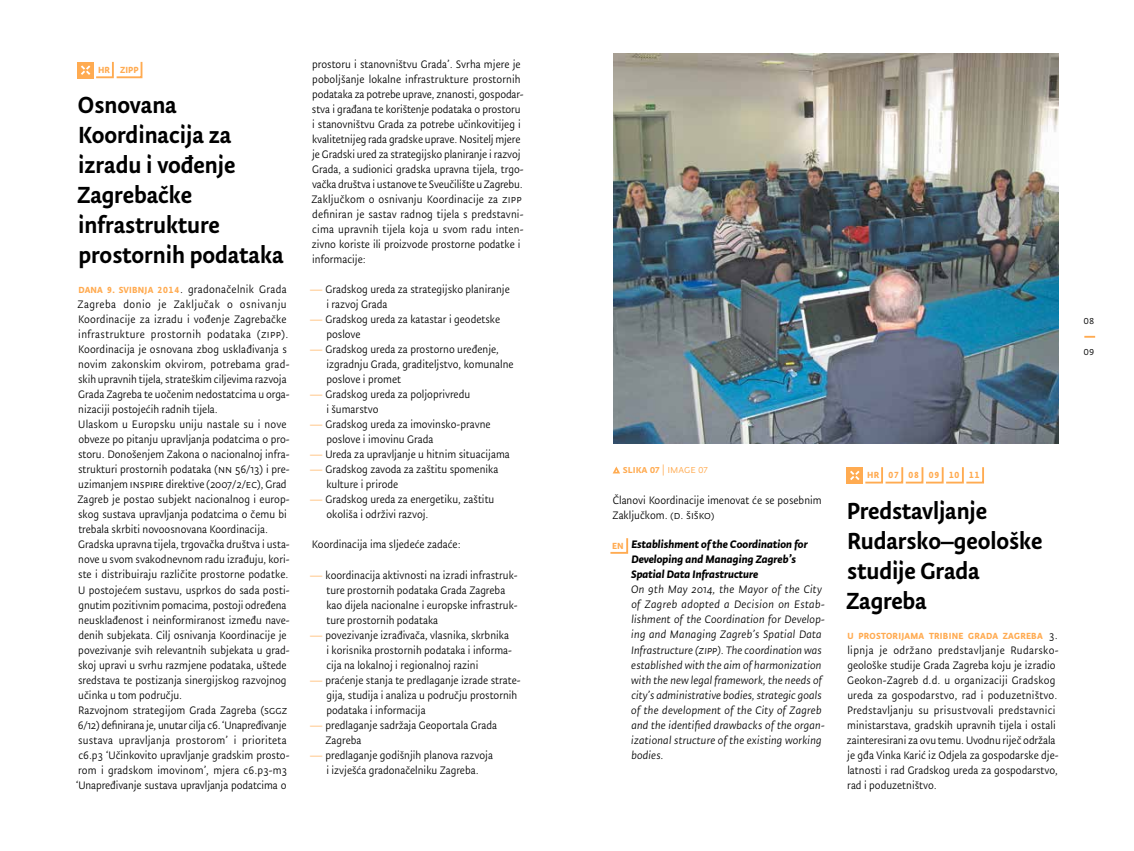
<style>
.page{position:relative;width:1134px;height:851px;background:#fff}
.page>*{position:absolute;margin:0;border:0;box-sizing:border-box;transform-origin:0 0}
.t1{font:500 26.25px/30px "Tempera Pro";letter-spacing:-.005em;color:#000}
.t2{font:12.25px/15px "Tempera Pro Normal";color:#000}
.t3{font:italic 12.25px/15px "Tempera Pro Normal";letter-spacing:.01em;color:#000}
.t4{font:italic 700 12.25px/15px "Tempera Pro";color:#000}
.t5{font:12.25px "Tempera Pro Normal";color:#ffab51}
.t6{font:700 10px "Tempera Pro";letter-spacing:.03em;color:#ffab51}
.t7{font:700 10px "Tempera Pro";letter-spacing:.01em;color:#ffab51}
.s1{color:#ffab51}
.s2{font-family:"Tempera Pro";font-weight:700;font-size:10px;color:#ffab51}
.s3{font-family:"Tempera Pro";font-weight:500}
.s4{font-family:"Tempera Pro Normal";font-weight:400;font-size:12.25px;color:#000}
</style>
<div class="page">
<div style="left:78px;top:62px;width:16px;height:16px;background:#ffab51"></div>
<svg style="left:79px;top:61px;width:64px;height:18px"></svg>
<svg style="left:610px;top:538px;width:19px;height:16px"></svg>
<div style="left:847px;top:467px;width:16px;height:16px;background:#ffab51"></div>
<svg style="left:848px;top:467px;width:136px;height:17px"></svg>
<svg style="left:612px;top:466px;width:8px;height:8px"></svg>
<img style="left:613px;top:53px;width:445px;height:390px">
<p class="t6" style="left:98px;top:64px;width:42px">HR ZIPP</p>
<p class="t2" style="left:311px;top:57px;width:214px">prostoru i stanovništvu Grada’. Svrha mjere je poboljšanje lokalne infrastrukture prostornih podataka za potrebe uprave, znanosti, gospodar&shy;stva i građana te korištenje podataka o prostoru i stanovništvu Grada za potrebe učinkovitijeg i kvalitetnijeg rada gradske uprave. Nositelj mjere je Gradski ured za strategijsko planiranje i razvoj Grada, a sudionici gradska upravna tijela, trgo&shy;vačka društva i ustanove te Sveučilište u Zagrebu.<br>Zaključkom o osnivanju Koordinacije za ZIPP definiran je sastav radnog tijela s predstavni&shy;cima upravnih tijela koja u svom radu inten&shy;zivno koriste ili proizvode prostorne podatke i informacije:</p>
<p class="t2" style="left:326px;top:282px;width:185px;text-indent:-16px"><span class="s1">—</span> Gradskog ureda za strategijsko planiranje i razvoj Grada</p>
<p class="t2" style="left:326px;top:312px;width:175px;text-indent:-16px"><span class="s1">—</span> Gradskog ureda za katastar i geodetske poslove</p>
<p class="t2" style="left:326px;top:342px;width:189px;text-indent:-16px"><span class="s1">—</span> Gradskog ureda za prostorno uređenje, izgradnju Grada, graditeljstvo, komunalne poslove i promet</p>
<p class="t2" style="left:326px;top:387px;width:145px;text-indent:-16px"><span class="s1">—</span> Gradskog ureda za poljoprivredu i šumarstvo</p>
<p class="t2" style="left:326px;top:417px;width:166px;text-indent:-16px"><span class="s1">—</span> Gradskog ureda za imovinsko-pravne poslove i imovinu Grada</p>
<p class="t2" style="left:310px;top:447px;width:201px"><span class="s1">—</span> Ureda za upravljanje u hitnim situacijama</p>
<p class="t2" style="left:326px;top:462px;width:174px;text-indent:-16px"><span class="s1">—</span> Gradskog zavoda za zaštitu spomenika kulture i prirode</p>
<p class="t2" style="left:326px;top:492px;width:169px;text-indent:-16px"><span class="s1">—</span> Gradskog ureda za energetiku, zaštitu okoliša i održivi razvoj.</p>
<p class="t2" style="left:312px;top:537px;width:150px">Koordinacija ima sljedeće zadaće:</p>
<p class="t2" style="left:326px;top:567px;width:193px;text-indent:-16px"><span class="s1">—</span> koordinacija aktivnosti na izradi infrastruk&shy;ture prostornih podataka Grada Zagreba kao dijela nacionalne i europske infrastruk&shy;ture prostornih podataka</p>
<p class="t2" style="left:326px;top:627px;width:187px;text-indent:-16px"><span class="s1">—</span> povezivanje izrađivača, vlasnika, skrbnika i korisnika prostornih podataka i informa&shy;cija na lokalnoj i regionalnoj razini</p>
<p class="t2" style="left:326px;top:672px;width:196px;text-indent:-16px"><span class="s1">—</span> praćenje stanja te predlaganje izrade strate&shy;gija, studija i analiza u području prostornih podataka i informacija</p>
<p class="t2" style="left:326px;top:717px;width:173px;text-indent:-15px"><span class="s1">—</span> predlaganje sadržaja Geoportala Grada<br>Zagreba</p>
<p class="t2" style="left:310px;top:747px;width:184px;text-align:center"><span class="s1">—</span> predlaganje godišnjih planova razvoja i izvješća gradonačelniku Zagreba.</p>
<h1 class="t1" style="left:77px;top:90px;width:208px">Osnovana<br>Koordinacija za izradu i vođenje<br>Zagrebačke infrastrukture prostornih podataka</h1>
<p class="t2" style="left:76px;top:282px;width:215px"><span class="s2">DANA 9. SVIBNJA 2014</span>. gradonačelnik Grada Zagreba donio je Zaključak o osnivanju Koordinacije za izradu i vođenje Zagrebačke infrastrukture prostornih podataka (ZIPP).<br>Koordinacija je osnovana zbog usklađivanja s novim zakonskim okvirom, potrebama grad&shy;skih upravnih tijela, strateškim ciljevima razvoja Grada Zagreba te uočenim nedostatcima u orga&shy;nizaciji postojećih radnih tijela.<br>Ulaskom u Europsku uniju nastale su i nove obveze po pitanju upravljanja podatcima o pro&shy;storu. Donošenjem Zakona o nacionalnoj infra&shy;strukturi prostornih podataka (NN 56/13) i pre&shy;uzimanjem INSPIRE direktive (2007/2/EC), Grad Zagreb je postao subjekt nacionalnog i europ&shy;skog sustava upravljanja podatcima o čemu bi trebala skrbiti novoosnovana Koordinacija.<br>Gradska upravna tijela, trgovačka društva i usta&shy;nove u svom svakodnevnom radu izrađuju, kori&shy;ste i distribuiraju različite prostorne podatke.<br>U postojećem sustavu, usprkos do sada posti&shy;gnutim pozitivnim pomacima, postoji određena neusklađenost i neinformiranost između nave&shy;denih subjekata. Cilj osnivanja Koordinacije je povezivanje svih relevantnih subjekata u grad&shy;skoj upravi u svrhu razmjene podataka, uštede sredstava te postizanja sinergijskog razvojnog učinka u tom području.<br>Razvojnom strategijom Grada Zagreba (SGGZ 6/12) definirana je, unutar cilja c6. ‘Unapređivanje sustava upravljanja prostorom’ i prioriteta c6.p3 ‘Učinkovito upravljanje gradskim prosto&shy;rom i gradskom imovinom’, mjera c6.p3-m3 ‘Unapređivanje sustava upravljanja podatcima o</p>
<p class="t2" style="left:1083px;top:313px;width:12px">08</p>
<p class="t2" style="left:1083px;top:343px;width:12px">09</p>
<p class="t5" style="left:623px;top:463px;width:87px"><span class="s3">slika 07</span> | image 07</p>
<p class="t2" style="left:613px;top:492px;width:211px">Članovi Koordinacije imenovat će se posebnim<br>Zaključkom. (D. Šiško)</p>
<p class="t6" style="left:612px;top:539px;width:13px">EN</p>
<p class="t4" style="left:631px;top:537px;width:178px">Establishment of the Coordination for<br>Developing and Managing Zagreb’s<br>Spatial Data Infrastructure</p>
<p class="t3" style="left:631px;top:582px;width:195px">On 9th May 2014, the Mayor of the City of Zagreb adopted a Decision on Estab&shy;lishment of the Coordination for Develop&shy;ing and Managing Zagreb’s Spatial Data Infrastructure (ZIPP). The coordination was established with the aim of harmonization with the new legal framework, the needs of city’s administrative bodies, strategic goals of the development of the City of Zagreb and the identified drawbacks of the organ&shy;izational structure of the existing working bodies.</p>
<p class="t7" style="left:867px;top:469px;width:114px">HR 07 08 09 10 11</p>
<h1 class="t1" style="left:846px;top:495px;width:198px">Predstavljanje<br>Rudarsko–geološke studije Grada<br>Zagreba</h1>
<p class="t6" style="left:847px;top:629px;width:212px">U PROSTORIJAMA TRIBINE GRADA ZAGREBA <span class="s4">3.</span></p>
<p class="t2" style="left:847px;top:642px;width:213px">lipnja je održano predstavljanje Rudarsko&shy;geološke studije Grada Zagreba koju je izradio Geokon-Zagreb d.d. u organizaciji Gradskog ureda za gospodarstvo, rad i poduzetništvo.<br>Predstavljanju su prisustvovali predstavnici ministarstava, gradskih upravnih tijela i ostali zainteresirani za ovu temu. Uvodnu riječ održala je gđa Vinka Karić iz Odjela za gospodarske dje&shy;latnosti i rad Gradskog ureda za gospodarstvo, rad i poduzetništvo.</p>
</div>
